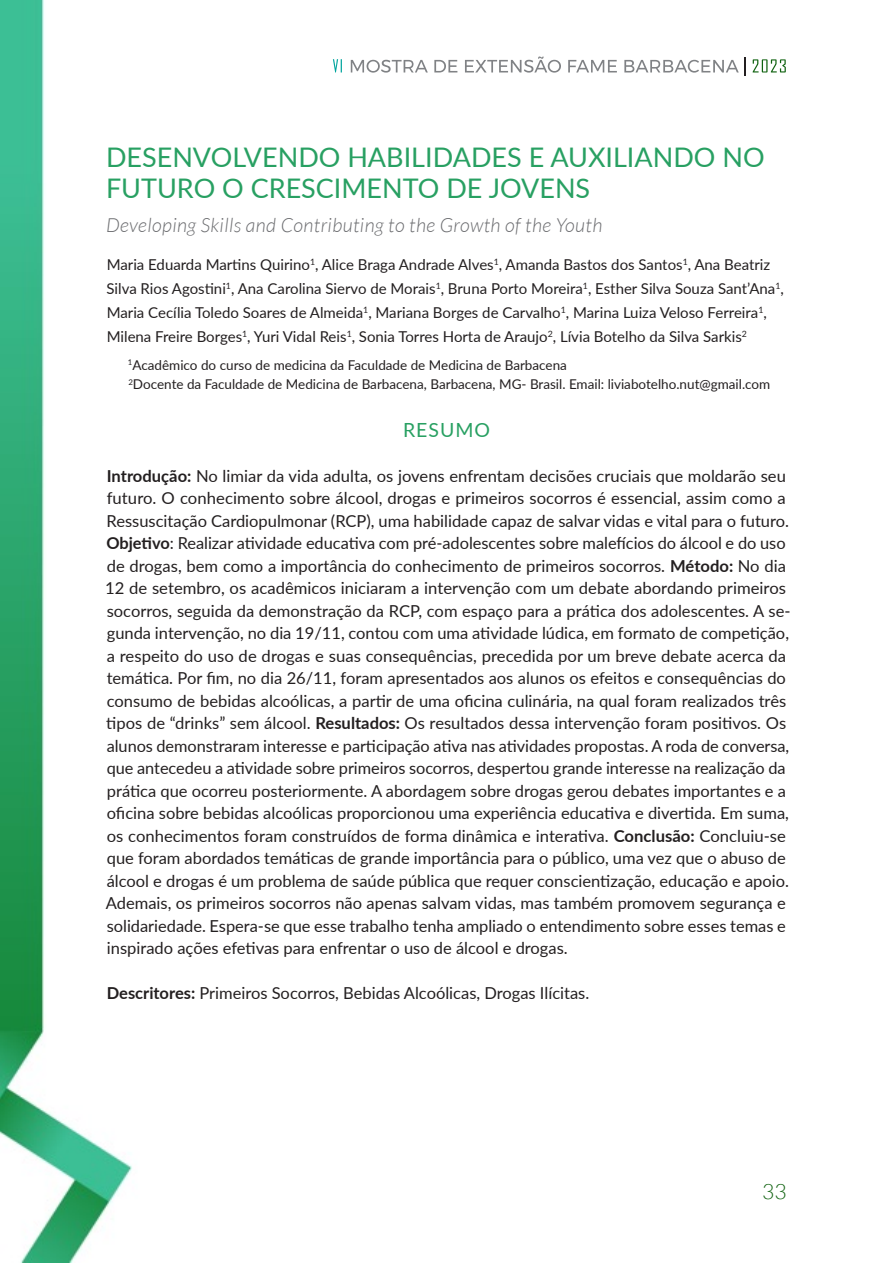
<style>
.page{position:relative;width:893px;height:1263px;background:#fff}
.page>*{position:absolute;margin:0;border:0;box-sizing:border-box;transform-origin:0 0}
.Título_F{font:27px/31.5px "Lato";color:#28a062}
.t1{font:300 21px "Lato";color:#106210}
.Título___Inglês_F{font:italic 300 19.5px "Lato";letter-spacing:.02em;color:#6c6d70}
.Subtítulo_F{font:19.5px "Lato";letter-spacing:.05em;color:#28a062}
.Texto_F{font:16.5px/22.5px "Lato";color:#231f20}
.Autores_F{font:15px/24px "Lato";color:#231f20}
.Autores___Filiação_F{font:13.5px "Lato";color:#231f20}
.s1{font-weight:700}
</style>
<div class="page">
<img style="left:0;top:0;width:132px;height:1263px">
<div style="left:64px;top:305px;width:126px;height:270px;background:#fff"></div>
<svg style="left:753px;top:59px;width:33px;height:13px"></svg>
<svg style="left:745px;top:57px;width:1px;height:18px"></svg>
<svg style="left:351px;top:57px;width:388px;height:16px"></svg>
<svg style="left:333px;top:59px;width:9px;height:13px"></svg>
<p class="Título_F" style="left:106px;top:140px;width:660px">DESENVOLVENDO HABILIDADES E AUXILIANDO NO<br>FUTURO O CRESCIMENTO DE JOVENS</p>
<p class="Título___Inglês_F" style="left:106px;top:214px;width:498px">Developing Skills and Contributing to the Growth of the Youth</p>
<p class="Autores_F" style="left:107px;top:252px;width:679px">Maria Eduarda Martins Quirino<sup>1</sup>, Alice Braga Andrade Alves<sup>1</sup>, Amanda Bastos dos Santos<sup>1</sup>, Ana Beatriz Silva Rios Agostini<sup>1</sup>, Ana Carolina Siervo de Morais<sup>1</sup>, Bruna Porto Moreira<sup>1</sup>, Esther Silva Souza Sant’Ana<sup>1</sup>, Maria Cecília Toledo Soares de Almeida<sup>1</sup>, Mariana Borges de Carvalho<sup>1</sup>, Marina Luiza Veloso Ferreira<sup>1</sup>, Milena Freire Borges<sup>1</sup>, Yuri Vidal Reis<sup>1</sup>, Sonia Torres Horta de Araujo<sup>2</sup>, Lívia Botelho da Silva Sarkis<sup>2</sup></p>
<p class="Autores___Filiação_F" style="left:128px;top:355px;width:440px"><sup>1</sup>Acadêmico do curso de medicina da Faculdade de Medicina de Barbacena</p>
<p class="Autores___Filiação_F" style="left:128px;top:374px;width:643px"><sup>2</sup>Docente da Faculdade de Medicina de Barbacena, Barbacena, MG- Brasil. Email: liviabotelho.nut@gmail.com</p>
<p class="Subtítulo_F" style="left:403px;top:415px;width:88px">RESUMO</p>
<p class="Texto_F" style="left:105px;top:464px;width:687px"><span class="s1">Introdução:</span> No limiar da vida adulta, os jovens enfrentam decisões cruciais que moldarão seu futuro. O conhecimento sobre álcool, drogas e primeiros socorros é essencial, assim como a Ressuscitação Cardiopulmonar (RCP), uma habilidade capaz de salvar vidas e vital para o futuro.<br><span class="s1">Objetivo</span>: Realizar atividade educativa com pré-adolescentes sobre malefícios do álcool e do uso de drogas, bem como a importância do conhecimento de primeiros socorros. <span class="s1">Método:</span> No dia 12 de setembro, os acadêmicos iniciaram a intervenção com um debate abordando primeiros socorros, seguida da demonstração da RCP, com espaço para a prática dos adolescentes. A se&shy;gunda intervenção, no dia 19/11, contou com uma atividade lúdica, em formato de competição, a respeito do uso de drogas e suas consequências, precedida por um breve debate acerca da temática. Por fim, no dia 26/11, foram apresentados aos alunos os efeitos e consequências do consumo de bebidas alcoólicas, a partir de uma oficina culinária, na qual foram realizados três tipos de “drinks” sem álcool. <span class="s1">Resultados:</span> Os resultados dessa intervenção foram positivos. Os alunos demonstraram interesse e participação ativa nas atividades propostas. A roda de conversa, que antecedeu a atividade sobre primeiros socorros, despertou grande interesse na realização da prática que ocorreu posteriormente. A abordagem sobre drogas gerou debates importantes e a oficina sobre bebidas alcoólicas proporcionou uma experiência educativa e divertida. Em suma, os conhecimentos foram construídos de forma dinâmica e interativa. <span class="s1">Conclusão:</span> Concluiu-se que foram abordados temáticas de grande importância para o público, uma vez que o abuso de álcool e drogas é um problema de saúde pública que requer conscientização, educação e apoio.<br>Ademais, os primeiros socorros não apenas salvam vidas, mas também promovem segurança e solidariedade. Espera-se que esse trabalho tenha ampliado o entendimento sobre esses temas e inspirado ações efetivas para enfrentar o uso de álcool e drogas.</p>
<p class="Texto_F" style="left:107px;top:981px;width:484px"><span class="s1">Descritores:</span> Primeiros Socorros, Bebidas Alcoólicas, Drogas Ilícitas.</p>
<p class="t1" style="left:762px;top:1180px;width:26px">33</p>
</div>
